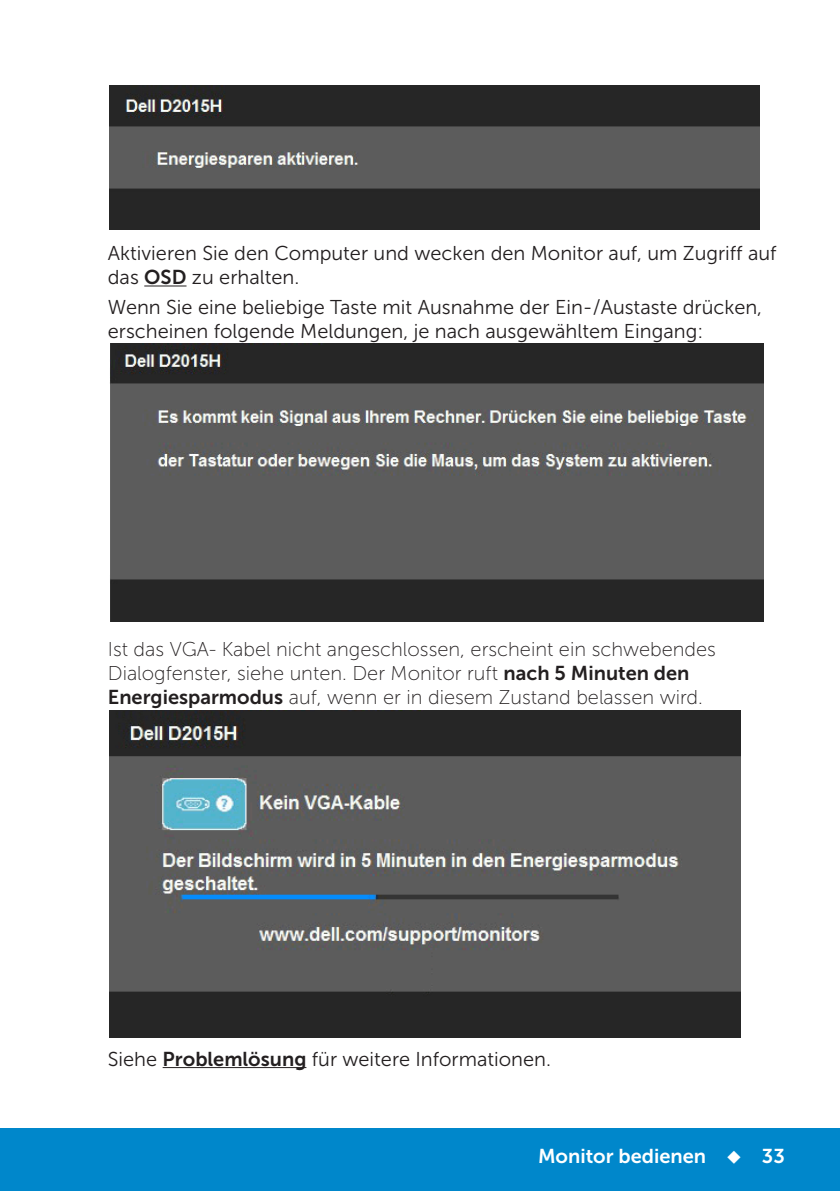
<style>
.page{position:relative;width:840px;height:1191px;background:#fff}
.page>*{position:absolute;margin:0;border:0;box-sizing:border-box;transform-origin:0 0}
.Paragraph{font:20px/24px "Museo Sans For Dell 300";color:#231f20}
.Paragraph-2{font:20px/24px "Museo Sans For Dell 100";color:#231f20}
.t1{font:20px "Museo Sans For Dell 700";color:#fff}
.s1{font-family:"Museo Sans For Dell 700"}
</style>
<div class="page">
<div style="left:0;top:1128px;width:839px;height:63px;background:#0087cb"></div>
<hr style="left:144px;top:285px;width:42px;height:1px;background:#231f20">
<hr style="left:162px;top:1067px;width:144px;height:1px;background:#231f20">
<img style="left:110px;top:85px;width:649px;height:145px">
<img style="left:110px;top:343px;width:652px;height:278px">
<img style="left:110px;top:710px;width:630px;height:327px">
<p class="Paragraph" style="left:108px;top:241px;width:670px">Aktivieren Sie den Computer und wecken den Monitor auf, um Zugriff auf das <span class="s1">OSD</span> zu erhalten.</p>
<p class="Paragraph" style="left:108px;top:295px;width:655px">Wenn Sie eine beliebige Taste mit Ausnahme der Ein-/Austaste drücken, erscheinen folgende Meldungen, je nach ausgewähltem Eingang:</p>
<p class="Paragraph-2" style="left:108px;top:638px;width:609px">Ist das VGA- Kabel nicht angeschlossen, erscheint ein schwebendes<br>Dialogfenster, siehe unten. Der Monitor ruft <span class="s1">nach 5 Minuten den<br>Energiesparmodus</span> auf, wenn er in diesem Zustand belassen wird.</p>
<p class="Paragraph" style="left:108px;top:1046px;width:444px">Siehe <span class="s1">Problemlösung</span> für weitere Informationen.</p>
<p class="t1" style="left:537px;top:1144px;width:248px">Monitor bedienen ◆ 33</p>
</div>
